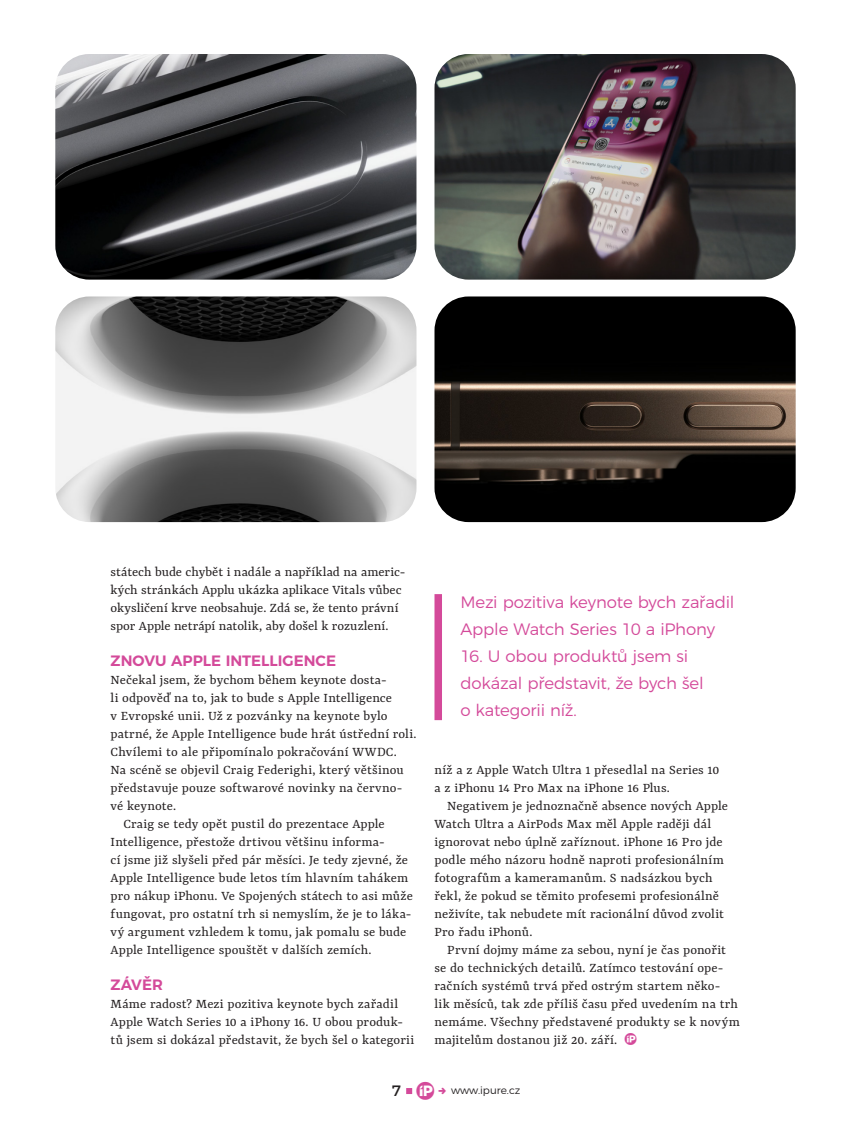
<style>
.page{position:relative;width:851px;height:1127px;background:#fff}
.page>*{position:absolute;margin:0;border:0;box-sizing:border-box;transform-origin:0 0}
.t1{font:300 16.5px/27px "Montserrat";letter-spacing:-.01em;color:#d44a9a}
.t2{font:600 15px "Montserrat";color:#d44a9a}
.t3{font:15px "Montserrat";color:#231f20}
.t4{font:14.4px/18px "Yrsa";letter-spacing:.005em;color:#231f20}
.t5{font:300 10.5px "Montserrat";color:#231f20}
.s1{font-family:"i Pure";font-size:24px;color:#d44a9a}
.s2{font-family:"i Pure";font-size:25.5px;color:#d44a9a}
</style>
<div class="page">
<img style="left:55px;top:54px;width:361px;height:226px">
<img style="left:55px;top:296px;width:361px;height:226px">
<img style="left:434px;top:54px;width:361px;height:226px">
<img style="left:434px;top:296px;width:361px;height:226px">
<div style="left:434px;top:594px;width:8px;height:126px;background:#d44a9a"></div>
<svg style="left:406px;top:1088px;width:6px;height:6px"></svg>
<p class="t4" style="left:111px;top:563px;width:296px">státech bude chybět i nadále a například na americ&shy;kých stránkách Applu ukázka aplikace Vitals vůbec okysličení krve neobsahuje. Zdá se, že tento právní spor Apple netrápí natolik, aby došel k rozuzlení.</p>
<p class="t2" style="left:111px;top:648px;width:227px">ZNOVU APPLE INTELLIGENCE</p>
<p class="t4" style="left:111px;top:671px;width:277px">Nečekal jsem, že bychom během keynote dosta-</p>
<p class="t4" style="left:111px;top:689px;width:283px">li odpověď na to, jak to bude s Apple Intelligence</p>
<p class="t4" style="left:111px;top:707px;width:278px">v Evropské unii. Už z pozvánky na keynote bylo</p>
<p class="t4" style="left:111px;top:725px;width:307px">patrné, že Apple Intelligence bude hrát ústřední roli.</p>
<p class="t4" style="left:111px;top:743px;width:288px">Chvílemi to ale připomínalo pokračování WWDC.</p>
<p class="t4" style="left:111px;top:761px;width:295px">Na scéně se objevil Craig Federighi, který většinou</p>
<p class="t4" style="left:111px;top:779px;width:293px">představuje pouze softwarové novinky na červno-</p>
<p class="t4" style="left:111px;top:797px;width:67px">vé keynote.</p>
<p class="t4" style="left:123px;top:815px;width:263px">Craig se tedy opět pustil do prezentace Apple</p>
<p class="t4" style="left:111px;top:833px;width:275px">Intelligence, přestože drtivou většinu informa-</p>
<p class="t4" style="left:111px;top:851px;width:299px">cí jsme již slyšeli před pár měsíci. Je tedy zjevné, že</p>
<p class="t4" style="left:111px;top:869px;width:299px">Apple Intelligence bude letos tím hlavním tahákem</p>
<p class="t4" style="left:111px;top:887px;width:304px">pro nákup iPhonu. Ve Spojených státech to asi může</p>
<p class="t4" style="left:111px;top:905px;width:302px">fungovat, pro ostatní trh si nemyslím, že je to láka-</p>
<p class="t4" style="left:111px;top:923px;width:297px">vý argument vzhledem k tomu, jak pomalu se bude</p>
<p class="t4" style="left:111px;top:941px;width:262px">Apple Intelligence spouštět v dalších zemích.</p>
<p class="t2" style="left:111px;top:972px;width:54px">ZÁVĚR</p>
<p class="t4" style="left:111px;top:995px;width:305px">Máme radost? Mezi pozitiva keynote bych zařadil<br>Apple Watch Series 10 a iPhony 16. U obou produk&shy;tů jsem si dokázal představit, že bych šel o kategorii</p>
<p class="t1" style="left:460px;top:588px;width:275px">Mezi pozitiva keynote bych zařadil<br>Apple Watch Series 10 a iPhony</p>
<p class="t1" style="left:460px;top:642px;width:245px">16. U obou produktů jsem si dokázal představit, že bych šel o kategorii níž.</p>
<p class="t4" style="left:434px;top:761px;width:286px">níž a z Apple Watch Ultra 1 přesedlal na Series 10 a z iPhonu 14 Pro Max na iPhone 16 Plus.</p>
<p class="t4" style="left:434px;top:797px;width:295px;text-indent:13px">Negativem je jednoznačně absence nových Apple Watch Ultra a AirPods Max měl Apple raději dál ignorovat nebo úplně zaříznout. iPhone 16 Pro jde podle mého názoru hodně naproti profesionálním fotografům a kameramanům. S nadsázkou bych řekl, že pokud se těmito profesemi profesionálně neživíte, tak nebudete mít racionální důvod zvolit Pro řadu iPhonů.</p>
<p class="t4" style="left:434px;top:941px;width:307px;text-indent:13px">První dojmy máme za sebou, nyní je čas ponořit se do technických detailů. Zatímco testování ope&shy;račních systémů trvá před ostrým startem něko-<br>lik měsíců, tak zde příliš času před uvedením na trh nemáme. Všechny představené produkty se k novým majitelům dostanou již 20. září. <span class="s1">D</span></p>
<p class="t3" style="left:392px;top:1079px;width:43px">7 <span class="s2">C</span></p>
<p class="t5" style="left:451px;top:1082px;width:71px">www.ipure.cz</p>
</div>
